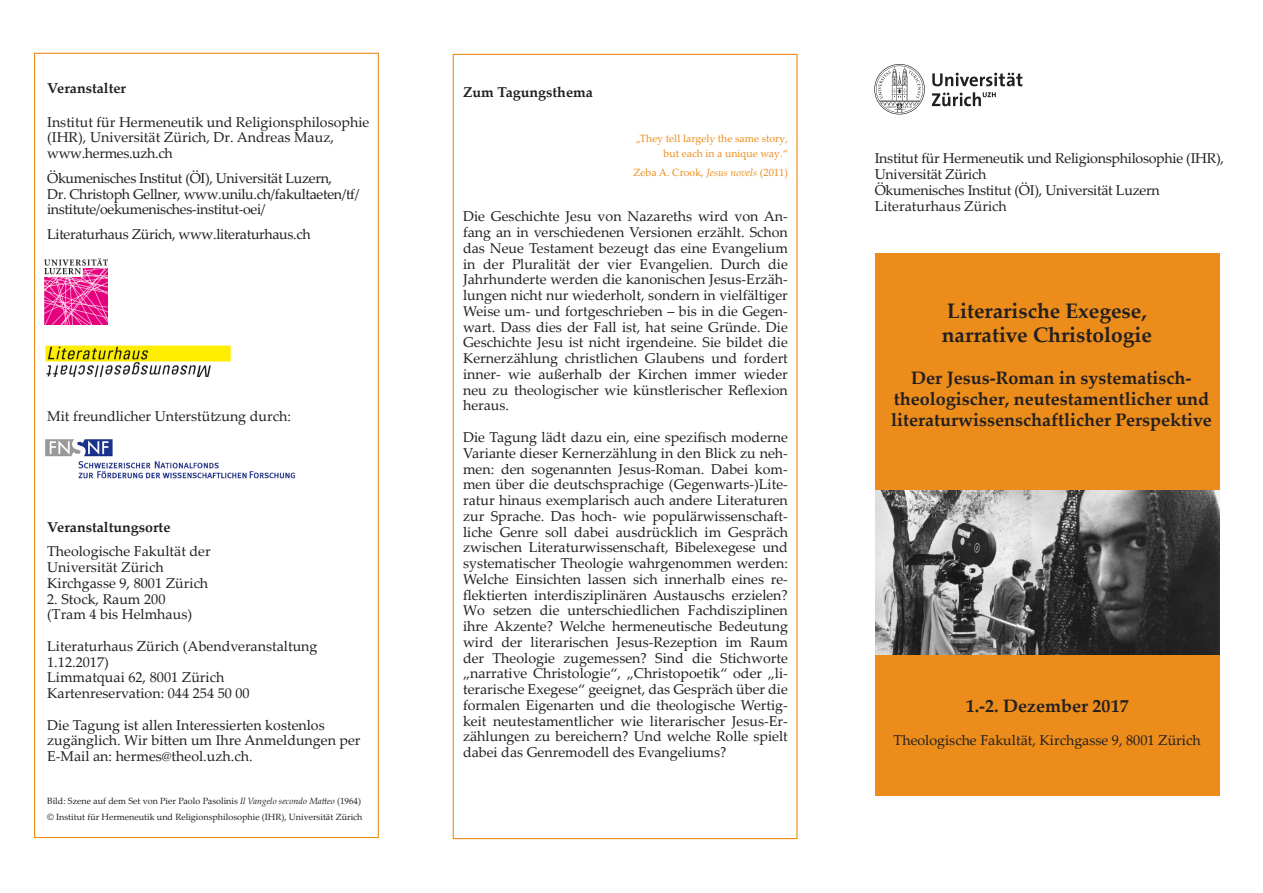
<style>
.page{position:relative;width:1263px;height:893px;background:#fff}
.page>*{position:absolute;margin:0;border:0;box-sizing:border-box;transform-origin:0 0}
.palatino_linotype_9{font:700 21px "Palatino Linotype";color:#231f20}
.palatino_linotype_9-2{font:700 18px/21px "Palatino Linotype";color:#231f20;text-align:center}
.palatino_linotype_9-3{font:14.25px/15.8px "Palatino Linotype";color:#231f20}
.palatino_linotype_9-4{font:14.25px/15.8px "Palatino Linotype";letter-spacing:-.025em;color:#231f20}
.palatino_linotype_9-5{font:14.25px/15.8px "Palatino Linotype";letter-spacing:-.02em;color:#231f20}
.palatino_linotype_9-6{font:700 14.25px "Palatino Linotype";color:#231f20}
.t1{font:10.5px/15px "Palatino Linotype";color:#eb8c1b;text-align:right}
.palatino_linotype_9-7{font:9px "Palatino Linotype";color:#231f20}
.s1{font-style:italic}
</style>
<div class="page">
<div style="left:875px;top:253px;width:344px;height:237px;background:#eb8c1b"></div>
<div style="left:875px;top:655px;width:344px;height:141px;background:#eb8c1b"></div>
<img style="left:875px;top:490px;width:344px;height:165px">
<img style="left:45px;top:345px;width:186px;height:31px">
<img style="left:44px;top:259px;width:63px;height:65px">
<img style="left:45px;top:439px;width:251px;height:40px">
<svg style="left:874px;top:64px;width:148px;height:50px"></svg>
<p class="palatino_linotype_9-6" style="left:47px;top:78px;width:80px">Veranstalter</p>
<p class="palatino_linotype_9-3" style="left:47px;top:113px;width:324px">Institut für Hermeneutik und Religionsphilosophie</p>
<p class="palatino_linotype_9-3" style="left:47px;top:129px;width:288px">(IHR), Universität Zürich, Dr. Andreas Mauz, www.hermes.uzh.ch</p>
<p class="palatino_linotype_9-4" style="left:47px;top:170px;width:314px">Ökumenisches Institut (ÖI), Universität Luzern,<br>Dr. Christoph Gellner, www.unilu.ch/fakultaeten/tf/ institute/oekumenisches-institut-oei/</p>
<p class="palatino_linotype_9-4" style="left:47px;top:226px;width:265px">Literaturhaus Zürich, www.literaturhaus.ch</p>
<p class="palatino_linotype_9-3" style="left:47px;top:408px;width:245px">Mit freundlicher Unterstützung durch:</p>
<p class="palatino_linotype_9-6" style="left:47px;top:517px;width:125px">Veranstaltungsorte</p>
<p class="palatino_linotype_9-3" style="left:47px;top:543px;width:165px">Theologische Fakultät der<br>Universität Zürich</p>
<p class="palatino_linotype_9-3" style="left:47px;top:575px;width:163px">Kirchgasse 9, 8001 Zürich</p>
<p class="palatino_linotype_9-3" style="left:47px;top:590px;width:120px">2. Stock, Raum 200</p>
<p class="palatino_linotype_9-3" style="left:47px;top:606px;width:146px">(Tram 4 bis Helmhaus)</p>
<p class="palatino_linotype_9-3" style="left:47px;top:638px;width:272px">Literaturhaus Zürich (Abendveranstaltung<br>1.12.2017)<br>Limmatquai 62, 8001 Zürich</p>
<p class="palatino_linotype_9-3" style="left:47px;top:685px;width:204px">Kartenreservation: 044 254 50 00</p>
<p class="palatino_linotype_9-3" style="left:47px;top:716px;width:315px">Die Tagung ist allen Interessierten kostenlos zugänglich. Wir bitten um Ihre Anmeldungen per<br>E-Mail an: hermes@theol.uzh.ch.</p>
<p class="palatino_linotype_9-7" style="left:47px;top:795px;width:315px">Bild: Szene auf dem Set von Pier Paolo Pasolinis <span class="s1">Il Vangelo secondo Matteo</span> (1964)</p>
<p class="palatino_linotype_9-7" style="left:47px;top:811px;width:317px">© Institut für Hermeneutik und Religionsphilosophie (IHR), Universität Zürich</p>
<p class="palatino_linotype_9-6" style="left:463px;top:82px;width:131px">Zum Tagungsthema</p>
<p class="t1" style="left:636px;top:130px;width:154px">„They tell largely the same story, but each in a unique way.“</p>
<p class="t1" style="left:633px;top:164px;width:156px">Zeba A. Crook, <span class="s1">Jesus novels</span> (2011)</p>
<p class="palatino_linotype_9-3" style="left:463px;top:208px;width:326px;text-align:justify">Die Geschichte Jesu von Nazareths wird von An&shy;fang an in verschiedenen Versionen erzählt. Schon das Neue Testament bezeugt das eine Evangelium in der Pluralität der vier Evangelien. Durch die Jahrhunderte werden die kanonischen Jesus-Erzäh&shy;lungen nicht nur wiederholt, sondern in vielfältiger Weise um- und fortgeschrieben – bis in die Gegen&shy;wart. Dass dies der Fall ist, hat seine Gründe. Die Geschichte Jesu ist nicht irgendeine. Sie bildet die Kernerzählung christlichen Glaubens und fordert inner- wie außerhalb der Kirchen immer wieder neu zu theologischer wie künstlerischer Reflexion heraus.</p>
<p class="palatino_linotype_9-3" style="left:463px;top:429px;width:326px;text-align:justify">Die Tagung lädt dazu ein, eine spezifisch moderne Variante dieser Kernerzählung in den Blick zu neh&shy;men: den sogenannten Jesus-Roman. Dabei kom&shy;men über die deutschsprachige (Gegenwarts-)Lite&shy;ratur hinaus exemplarisch auch andere Literaturen zur Sprache. Das hoch- wie populärwissenschaft&shy;liche Genre soll dabei ausdrücklich im Gespräch zwischen Literaturwissenschaft, Bibelexegese und systematischer Theologie wahrgenommen werden:<br>Welche Einsichten lassen sich innerhalb eines re&shy;flektierten interdisziplinären Austauschs erzielen?<br>Wo setzen die unterschiedlichen Fachdisziplinen ihre Akzente? Welche hermeneutische Bedeutung wird der literarischen Jesus-Rezeption im Raum der Theologie zugemessen? Sind die Stichworte „narrative Christologie“, „Christopoetik“ oder „li&shy;terarische Exegese“ geeignet, das Gespräch über die formalen Eigenarten und die theologische Wertig&shy;keit neutestamentlicher wie literarischer Jesus-Er&shy;zählungen zu bereichern? Und welche Rolle spielt dabei das Genremodell des Evangeliums?</p>
<p class="palatino_linotype_9-5" style="left:875px;top:150px;width:351px">Institut für Hermeneutik und Religionsphilosophie (IHR),<br>Universität Zürich</p>
<p class="palatino_linotype_9-5" style="left:875px;top:182px;width:286px">Ökumenisches Institut (ÖI), Universität Luzern</p>
<p class="palatino_linotype_9-3" style="left:875px;top:197px;width:134px">Literaturhaus Zürich</p>
<p class="palatino_linotype_9" style="left:947px;top:295px;width:201px">Literarische Exegese,</p>
<p class="palatino_linotype_9" style="left:942px;top:319px;width:212px">narrative Christologie</p>
<p class="palatino_linotype_9-2" style="left:894px;top:366px;width:317px">Der Jesus-Roman in systematisch&shy;theologischer, neutestamentlicher und</p>
<p class="palatino_linotype_9-2" style="left:891px;top:408px;width:322px">literaturwissenschaftlicher Perspektive</p>
<p class="palatino_linotype_9-2" style="left:966px;top:695px;width:164px">1.-2. Dezember 2017</p>
<p class="palatino_linotype_9-3" style="left:894px;top:732px;width:309px">Theologische Fakultät, Kirchgasse 9, 8001 Zürich</p>
</div>
